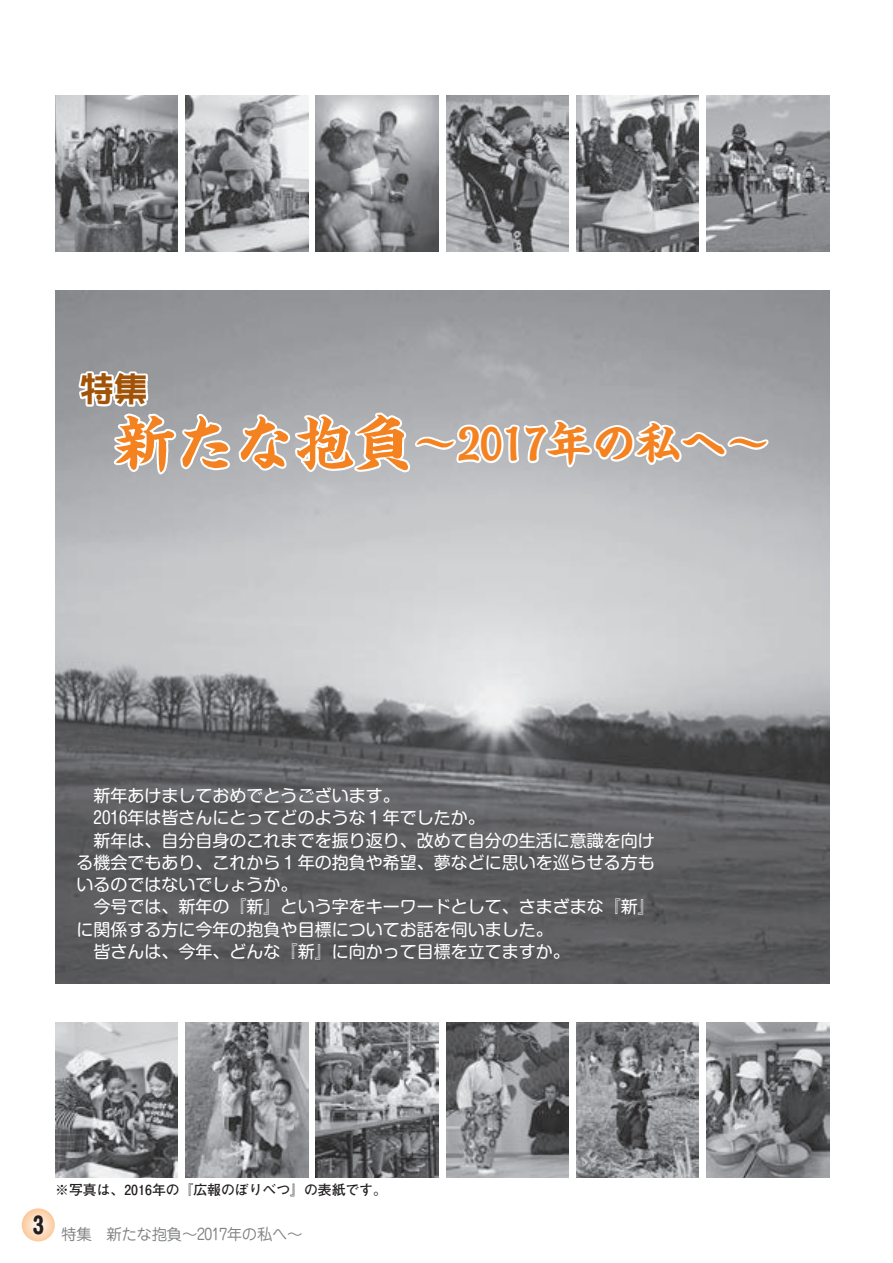
<style>
.page{position:relative;width:893px;height:1263px;background:#fff}
.page>*{position:absolute;margin:0;border:0;box-sizing:border-box;transform-origin:0 0}
.t1{font:700 44.7px "Kaisho MCBK1 Pro De";color:#f58220}
.t2{font:34.05px "DFPOP1 Std W9";color:#a15409}
.t3{font:16.95px "Shin M Go Pr 6";color:#fff}
.t4{font:15.45px "Jun 201 Pro";letter-spacing:-.02em;color:#808285}
.t5{font:700 13.8px "Futo Go B101 Pr 6";color:#231f20}
.s1{font-size:59.55px}
</style>
<div class="page">
<img style="left:55px;top:290px;width:774px;height:694px">
<img style="left:55px;top:96px;width:123px;height:156px">
<img style="left:55px;top:1022px;width:123px;height:156px">
<img style="left:186px;top:96px;width:103px;height:156px">
<img style="left:186px;top:1022px;width:122px;height:156px">
<img style="left:357px;top:96px;width:81px;height:156px">
<img style="left:316px;top:1022px;width:122px;height:156px">
<img style="left:446px;top:96px;width:123px;height:156px">
<img style="left:446px;top:1022px;width:123px;height:156px">
<img style="left:576px;top:96px;width:123px;height:156px">
<img style="left:576px;top:1022px;width:123px;height:156px">
<img style="left:707px;top:96px;width:122px;height:156px">
<img style="left:707px;top:1022px;width:122px;height:156px">
<svg style="left:75px;top:367px;width:214px;height:195px;background:#bbbcbf"></svg>
<svg style="left:289px;top:95px;width:68px;height:780px;background:#a7a7aa"></svg>
<svg style="left:350px;top:280px;width:421px;height:271px;background:#b6b7ba"></svg>
<svg style="left:22px;top:1208px;width:33px;height:33px"></svg>
<p class="t2" style="left:80px;top:371px;width:70px">特集</p>
<p class="t1" style="left:115px;top:405px;width:656px"><span class="s1">新たな抱負</span>～2017年の私へ～</p>
<p class="t3" style="left:94px;top:782px;width:308px">新年あけましておめでとうございます。</p>
<p class="t3" style="left:94px;top:804px;width:393px">２０１６年は皆さんにとってどのような１年でしたか。</p>
<p class="t3" style="left:94px;top:826px;width:563px">新年は、自分自身のこれまでを振り返り、改めて自分の生活に意識を向け</p>
<p class="t3" style="left:77px;top:849px;width:580px">る機会でもあり、これから１年の抱負や希望、夢などに思いを巡らせる方も</p>
<p class="t3" style="left:77px;top:871px;width:223px">いるのではないでしょうか。</p>
<p class="t3" style="left:94px;top:893px;width:563px">今号では、新年の『新』という字をキーワードとして、さまざまな『新』</p>
<p class="t3" style="left:77px;top:916px;width:478px">に関係する方に今年の抱負や目標についてお話を伺いました。</p>
<p class="t3" style="left:94px;top:938px;width:478px">皆さんは、今年、どんな『新』に向かって目標を立てますか。</p>
<p class="t5" style="left:55px;top:1179px;width:333px">※写真は、2016年の『広報のぼりべつ』の表紙です。</p>
<p class="t4" style="left:33px;top:1222px;width:271px"><sup>3</sup> 特集　新たな抱負～2017年の私へ～</p>
</div>
